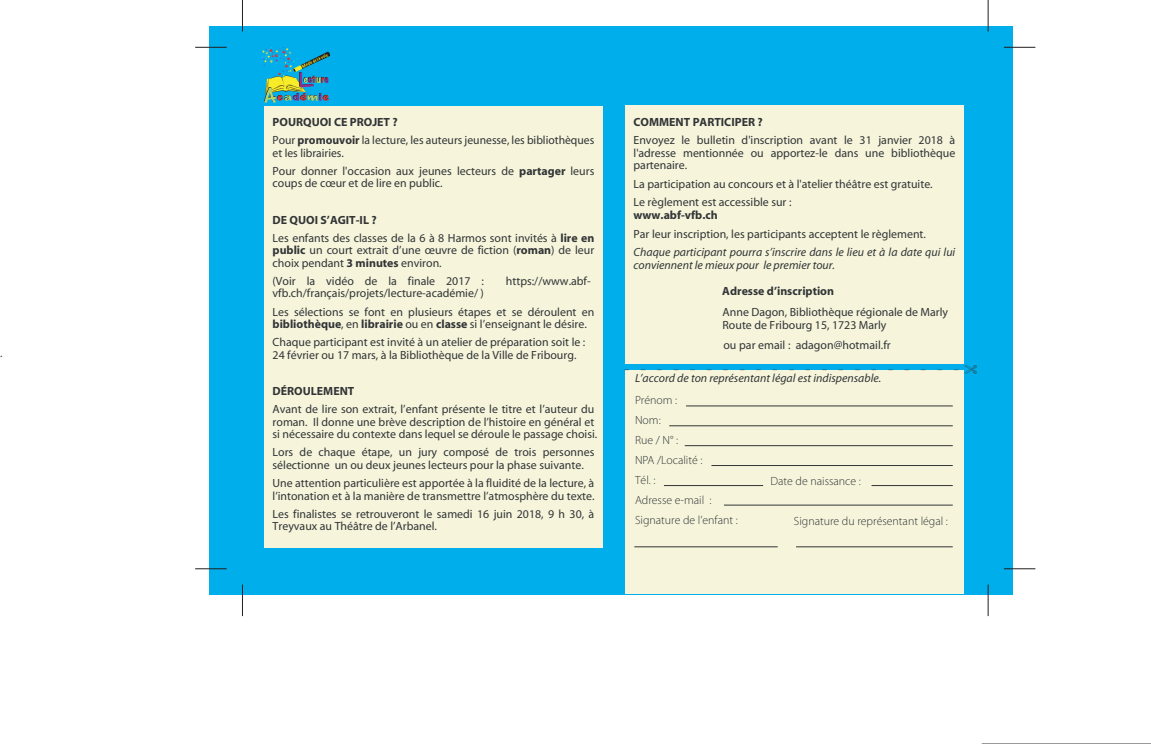
<style>
.page{position:relative;width:1151px;height:744px;background:#fff}
.page>*{position:absolute;margin:0;border:0;box-sizing:border-box;transform-origin:0 0}
.t1{font:11.88px/12.5px "Myriad";color:#323436}
.t2{font:300 11.88px/20px "Myriad Pro";color:#323436}
.t3{font:italic 11.88px/12.5px "Myriad";color:#323436}
.t4{font:700 11.88px "Myriad";color:#323436}
.t5{font:italic 11.88px "Myriad Pro";color:#323436}
.t6{font:11.25px "Myriad";color:#323436}
.t7{font:8.75px "Myriad";color:#323436}
.t8{font:100 4.12px "Marker Felt";color:#f8eb28}
.s1{font-weight:700}
</style>
<div class="page">
<div style="left:209px;top:26px;width:803px;height:568px;background:#00aeeb"></div>
<div style="left:264px;top:106px;width:338px;height:441px;background:#f6f5dc"></div>
<div style="left:625px;top:106px;width:338px;height:258px;background:#f6f5dc"></div>
<div style="left:625px;top:370px;width:338px;height:223px;background:#f6f5dc"></div>
<hr style="left:711px;top:465px;width:241px;height:1px;background:#323436">
<hr style="left:664px;top:485px;width:99px;height:1px;background:#323436">
<hr style="left:871px;top:485px;width:81px;height:1px;background:#323436">
<hr style="left:724px;top:504px;width:228px;height:1px;background:#323436">
<hr style="left:796px;top:546px;width:156px;height:1px;background:#323436">
<hr style="left:634px;top:546px;width:143px;height:1px;background:#323436">
<hr style="left:242px;top:0;width:1px;height:31px;background:#231f20">
<hr style="left:195px;top:47px;width:32px;height:1px;background:#231f20">
<hr style="left:195px;top:568px;width:32px;height:1px;background:#231f20">
<hr style="left:242px;top:584px;width:1px;height:31px;background:#231f20">
<hr style="left:988px;top:0;width:1px;height:31px;background:#231f20">
<hr style="left:1004px;top:47px;width:31px;height:1px;background:#231f20">
<hr style="left:1004px;top:568px;width:31px;height:1px;background:#231f20">
<hr style="left:988px;top:584px;width:1px;height:31px;background:#231f20">
<img style="left:262px;top:47px;width:68px;height:56px">
<p class="t6" style="left:0;top:349px;width:4px">.</p>
<p class="t8" style="left:301px;top:65px;width:30px;rotate:-25deg">Magie de la voix</p>
<p class="t1" style="left:272px;top:114px;width:323px;line-height:18.1px"><span class="s1">POURQUOI CE PROJET ?<br></span>Pour <span class="s1">promouvoir</span> la lecture, les auteurs jeunesse, les bibliothèques</p>
<p class="t1" style="left:272px;top:144px;width:323px;line-height:18.1px">et les librairies.<br>Pour donner l'occasion aux jeunes lecteurs de <span class="s1">partager</span> leurs</p>
<p class="t1" style="left:272px;top:178px;width:171px">coups de cœur et de lire en public.</p>
<p class="t1" style="left:272px;top:211px;width:323px;line-height:18.1px"><span class="s1">DE QUOI S’AGIT-IL ?<br></span>Les enfants des classes de la 6 à 8 Harmos sont invités à <span class="s1">lire en</span></p>
<p class="t1" style="left:272px;top:245px;width:323px"><span class="s1">public</span> un court extrait d’une œuvre de fiction (<span class="s1">roman</span>) de leur choix pendant <span class="s1">3 minutes</span> environ.</p>
<p class="t1" style="left:273px;top:275px;width:213px">(Voir la vidéo de la finale 2017 :</p>
<p class="t1" style="left:506px;top:275px;width:86px">https://www.abf-</p>
<p class="t1" style="left:273px;top:285px;width:323px;line-height:18.1px">vfb.ch/français/projets/lecture-académie/ )<br>Les sélections se font en plusieurs étapes et se déroulent en</p>
<p class="t1" style="left:273px;top:316px;width:316px;line-height:18.1px"><span class="s1">bibliothèque</span>, en <span class="s1">librairie</span> ou en <span class="s1">classe</span> si l’enseignant le désire.<br>Chaque participant est invité à un atelier de préparation soit le :</p>
<p class="t1" style="left:273px;top:349px;width:305px">24 février ou 17 mars, à la Bibliothèque de la Ville de Fribourg.</p>
<p class="t4" style="left:273px;top:386px;width:83px">DÉROULEMENT</p>
<p class="t1" style="left:273px;top:403px;width:326px">Avant de lire son extrait, l’enfant présente le titre et l’auteur du roman. Il donne une brève description de l’histoire en général et si nécessaire du contexte dans lequel se déroule le passage choisi.</p>
<p class="t1" style="left:273px;top:447px;width:323px">Lors de chaque étape, un jury composé de trois personnes sélectionne un ou deux jeunes lecteurs pour la phase suivante.</p>
<p class="t1" style="left:273px;top:477px;width:323px">Une attention particulière est apportée à la fluidité de la lecture, à l’intonation et à la manière de transmettre l’atmosphère du texte.</p>
<p class="t1" style="left:273px;top:508px;width:323px">Les finalistes se retrouveront le samedi 16 juin 2018, 9 h 30, à<br>Treyvaux au Théâtre de l’Arbanel.</p>
<p class="t4" style="left:633px;top:117px;width:131px">COMMENT PARTICIPER ?</p>
<p class="t1" style="left:633px;top:135px;width:323px;text-align:justify">Envoyez le bulletin d'inscription avant le 31 janvier 2018 à l'adresse mentionnée ou apportez-le dans une bibliothèque partenaire.</p>
<p class="t1" style="left:633px;top:175px;width:301px;line-height:18.8px">La participation au concours et à l'atelier théâtre est gratuite.<br>Le règlement est accessible sur :</p>
<p class="t4" style="left:633px;top:210px;width:86px">www.abf-vfb.ch</p>
<p class="t1" style="left:633px;top:228px;width:294px">Par leur inscription, les participants acceptent le règlement.</p>
<p class="t3" style="left:633px;top:247px;width:323px">Chaque participant pourra s’inscrire dans le lieu et à la date qui lui conviennent le mieux pour le premier tour.</p>
<p class="t1" style="left:722px;top:305px;width:227px;line-height:13.8px">Anne Dagon, Bibliothèque régionale de Marly<br>Route de Fribourg 15, 1723 Marly</p>
<p class="t1" style="left:723px;top:339px;width:169px">ou par email : adagon@hotmail.fr</p>
<p class="t4" style="left:722px;top:286px;width:113px">Adresse d’inscription</p>
<p class="t7" style="left:624px;top:362px;width:6px">_</p>
<p class="t7" style="left:641px;top:362px;width:6px">_</p>
<p class="t7" style="left:657px;top:362px;width:6px">_</p>
<p class="t7" style="left:674px;top:362px;width:6px">_</p>
<p class="t7" style="left:690px;top:362px;width:6px">_</p>
<p class="t7" style="left:707px;top:362px;width:6px">_</p>
<p class="t7" style="left:723px;top:362px;width:6px">_</p>
<p class="t7" style="left:740px;top:362px;width:6px">_</p>
<p class="t7" style="left:756px;top:362px;width:6px">_</p>
<p class="t7" style="left:773px;top:362px;width:6px">_</p>
<p class="t7" style="left:789px;top:362px;width:6px">_</p>
<p class="t7" style="left:806px;top:362px;width:6px">_</p>
<p class="t7" style="left:822px;top:362px;width:6px">_</p>
<p class="t7" style="left:839px;top:362px;width:6px">_</p>
<p class="t7" style="left:855px;top:362px;width:6px">_</p>
<p class="t7" style="left:872px;top:362px;width:6px">_</p>
<p class="t7" style="left:888px;top:362px;width:6px">_</p>
<p class="t7" style="left:905px;top:362px;width:6px">_</p>
<p class="t7" style="left:921px;top:362px;width:6px">_</p>
<p class="t7" style="left:937px;top:362px;width:6px">_</p>
<p class="t7" style="left:954px;top:362px;width:6px">_</p>
<p class="t5" style="left:635px;top:373px;width:248px">L’accord de ton représentant légal est indispensable.</p>
<p class="t2" style="left:635px;top:391px;width:104px">Prénom :<br>Nom:<br>Rue / N° :<br>NPA /Localité :<br>Tél. :<br>Adresse e-mail :<br>Signature de l’enfant :</p>
<p class="t2" style="left:770px;top:471px;width:92px">Date de naissance :</p>
<p class="t2" style="left:794px;top:511px;width:156px">Signature du représentant légal :</p>
</div>
